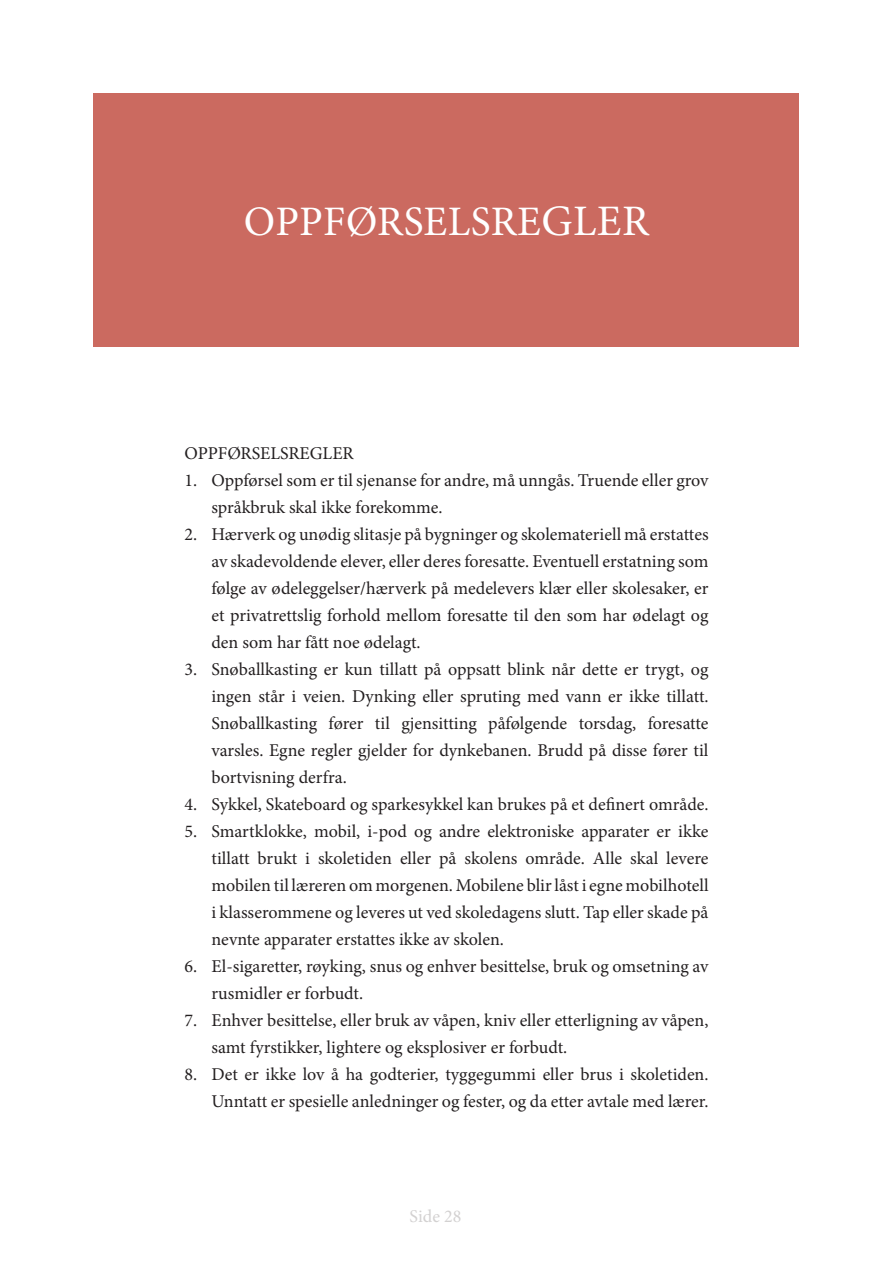
<style>
.page{position:relative;width:893px;height:1263px;background:#fff}
.page>*{position:absolute;margin:0;border:0;box-sizing:border-box;transform-origin:0 0}
.t1{font:42px "Minion Pro";letter-spacing:.005em;color:#fff}
.t2{font:18px/27px "Minion Pro";color:#231f20}
.t3{font:18px "Minion Pro";color:#d3d1d1}
.s1{font-size:43.5px}
</style>
<div class="page">
<div style="left:94px;top:94px;width:705px;height:253px;background:#cb6a60"></div>
<p class="t1" style="left:244px;top:194px;width:407px">OPPFØRSELSRE<span class="s1">GLER</span></p>
<p class="t2" style="left:184px;top:440px;width:171px">OPPFØRSELSREGLER</p>
<p class="t2" style="left:211px;top:467px;width:499px;text-indent:-27px">1. Oppførsel som er til sjenanse for andre, må unngås. Truende eller grov språkbruk skal ikke forekomme.</p>
<p class="t2" style="left:211px;top:521px;width:499px;text-align:justify;text-indent:-27px">2. Hærverk og unødig slitasje på bygninger og skolemateriell må erstattes av skadevoldende elever, eller deres foresatte. Eventuell erstatning som følge av ødeleggelser/hærverk på medelevers klær eller skolesaker, er et privatrettslig forhold mellom foresatte til den som har ødelagt og den som har fått noe ødelagt.</p>
<p class="t2" style="left:211px;top:656px;width:499px;text-align:justify;text-indent:-27px">3. Snøballkasting er kun tillatt på oppsatt blink når dette er trygt, og ingen står i veien. Dynking eller spruting med vann er ikke tillatt.<br>Snøballkasting fører til gjensitting påfølgende torsdag, foresatte varsles. Egne regler gjelder for dynkebanen. Brudd på disse fører til bortvisning derfra.</p>
<p class="t2" style="left:184px;top:791px;width:525px">4. Sykkel, Skateboard og sparkesykkel kan brukes på et definert område.</p>
<p class="t2" style="left:211px;top:818px;width:499px;text-align:justify;text-indent:-27px">5. Smartklokke, mobil, i-pod og andre elektroniske apparater er ikke tillatt brukt i skoletiden eller på skolens område. Alle skal levere mobilen til læreren om morgenen. Mobilene blir låst i egne mobilhotell i klasserommene og leveres ut ved skoledagens slutt. Tap eller skade på nevnte apparater erstattes ikke av skolen.</p>
<p class="t2" style="left:211px;top:953px;width:499px;text-indent:-27px">6. El-sigaretter, røyking, snus og enhver besittelse, bruk og omsetning av rusmidler er forbudt.</p>
<p class="t2" style="left:211px;top:1007px;width:499px;text-indent:-27px">7. Enhver besittelse, eller bruk av våpen, kniv eller etterligning av våpen, samt fyrstikker, lightere og eksplosiver er forbudt.</p>
<p class="t2" style="left:184px;top:1061px;width:526px;text-align:right">8. Det er ikke lov å ha godterier, tyggegummi eller brus i skoletiden.<br>Unntatt er spesielle anledninger og fester, og da etter avtale med lærer.</p>
<p class="t3" style="left:410px;top:1204px;width:53px">Side 28</p>
</div>
